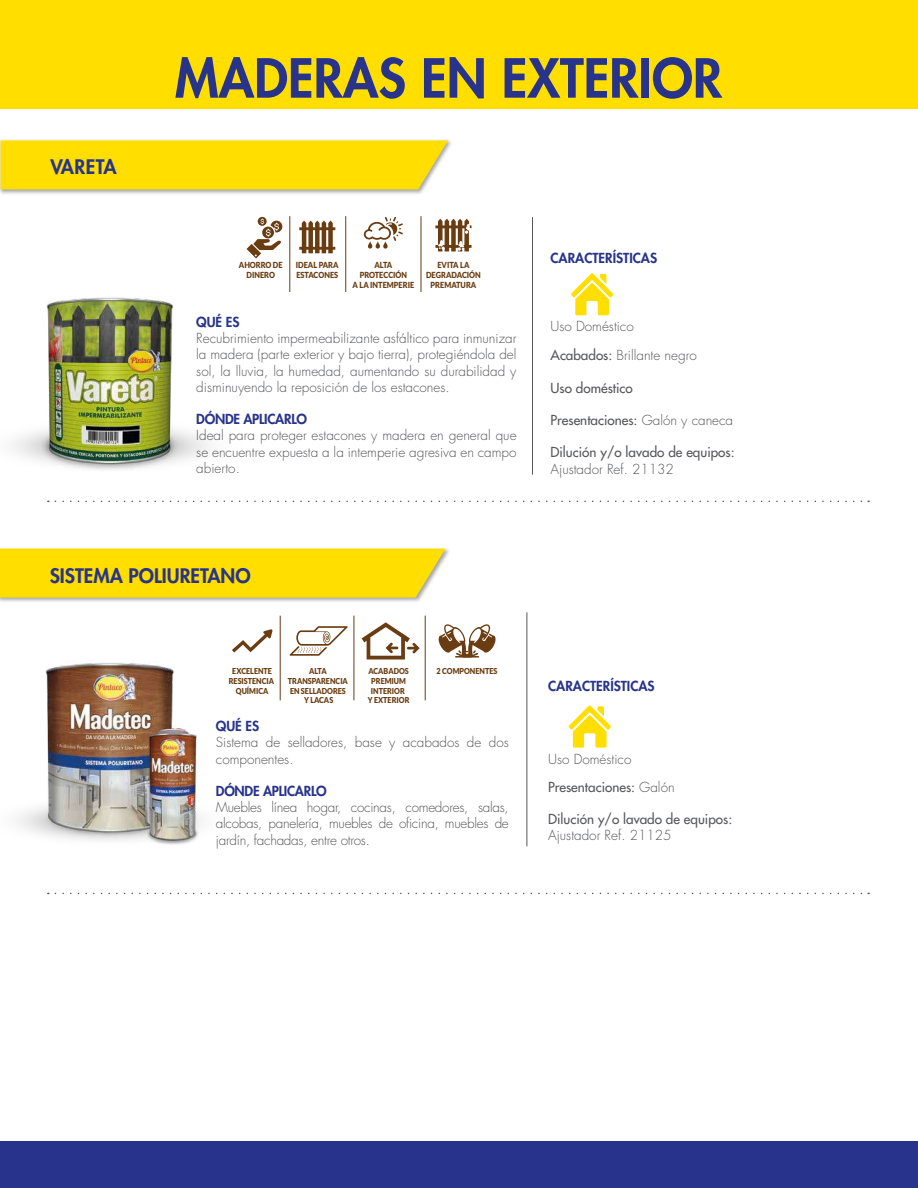
<style>
.page{position:relative;width:918px;height:1188px;background:#fff}
.page>*{position:absolute;margin:0;border:0;box-sizing:border-box;transform-origin:0 0}
.t1{font:800 52.5px "Futura";color:#28348b}
.t2{font:800 19.5px "Futura";color:#28348b}
.t3{font:300 13.5px/16.2px "Futura";color:#56575a;text-align:justify}
.t4{font:13.5px "Futura";color:#56575a}
.t5{font:800 13.5px "Futura";letter-spacing:-.005em;color:#28348b}
.t6{font:900 8.4px/10.1px "Lato";color:#693c11;text-align:center;scale:.89 1}
.t7{font:900 8.1px/9.8px "Lato";color:#693c11;text-align:center;scale:.89 1}
.s1{font-weight:400}
.s2{font-weight:300}
</style>
<div class="page">
<svg style="left:55px;top:501px;width:814px;height:1px"></svg>
<svg style="left:55px;top:893px;width:814px;height:1px"></svg>
<img style="left:0;top:140px;width:451px;height:54px">
<div style="left:1px;top:140px;width:447px;height:49px;background:#ffde00"></div>
<hr style="left:532px;top:217px;width:1px;height:258px;background:#56575a">
<svg style="left:13px;top:431px;width:196px;height:30px"></svg>
<img style="left:41px;top:297px;width:136px;height:173px">
<svg style="left:247px;top:217px;width:35px;height:42px"></svg>
<svg style="left:299px;top:221px;width:36px;height:32px"></svg>
<svg style="left:364px;top:217px;width:39px;height:32px"></svg>
<svg style="left:383px;top:241px;width:5px;height:8px"></svg>
<svg style="left:435px;top:219px;width:37px;height:32px"></svg>
<hr style="left:421px;top:216px;width:1px;height:76px;background:#693c11">
<hr style="left:345px;top:216px;width:1px;height:76px;background:#693c11">
<hr style="left:289px;top:216px;width:1px;height:76px;background:#693c11">
<svg style="left:17px;top:808px;width:125px;height:33px"></svg>
<img style="left:41px;top:662px;width:134px;height:176px">
<img style="left:142px;top:725px;width:60px;height:120px">
<svg style="left:289px;top:626px;width:59px;height:30px"></svg>
<svg style="left:232px;top:629px;width:41px;height:24px"></svg>
<svg style="left:362px;top:622px;width:58px;height:38px"></svg>
<svg style="left:438px;top:624px;width:58px;height:34px"></svg>
<hr style="left:425px;top:616px;width:1px;height:84px;background:#693c11">
<hr style="left:353px;top:616px;width:1px;height:84px;background:#693c11">
<hr style="left:280px;top:616px;width:1px;height:84px;background:#693c11">
<div style="left:0;top:1142px;width:918px;height:46px;background:#28348b"></div>
<div style="left:0;top:0;width:918px;height:108px;background:#ffde00"></div>
<img style="left:0;top:548px;width:449px;height:54px">
<div style="left:0;top:549px;width:446px;height:49px;background:#ffde00"></div>
<hr style="left:527px;top:612px;width:1px;height:234px;background:#56575a">
<svg style="left:571px;top:273px;width:42px;height:42px"></svg>
<svg style="left:569px;top:705px;width:42px;height:43px"></svg>
<h2 class="t2" style="left:50px;top:154px;width:68px">VARETA</h2>
<h1 class="t1" style="left:175px;top:45px;width:549px">MADERAS EN EXTERIOR</h1>
<p class="t6" style="left:239px;top:260px;width:51px">AHORRO DE<br>DINERO</p>
<p class="t6" style="left:426px;top:260px;width:63px">EVITA LA<br>DEGRADACIÓN<br>PREMATURA</p>
<p class="t6" style="left:296px;top:260px;width:50px;text-align:left">IDEAL PARA<br>ESTACONES</p>
<p class="t6" style="left:353px;top:260px;width:71px">ALTA<br>PROTECCIÓN<br>A LA INTEMPERIE</p>
<p class="t5" style="left:196px;top:313px;width:45px">QUÉ ES</p>
<p class="t3" style="left:196px;top:331px;width:322px">Recubrimiento impermeabilizante asfáltico para inmunizar la madera (parte exterior y bajo tierra), protegiéndola del sol, la lluvia, la humedad, aumentando su durabilidad y disminuyendo la reposición de los estacones.</p>
<p class="t5" style="left:196px;top:411px;width:112px">DÓNDE APLICARLO</p>
<p class="t3" style="left:196px;top:428px;width:322px">Ideal para proteger estacones y madera en general que se encuentre expuesta a la intemperie agresiva en campo abierto.</p>
<p class="t5" style="left:551px;top:249px;width:108px">CARACTERÍSTICAS</p>
<p class="t3" style="left:551px;top:319px;width:85px">Uso Doméstico</p>
<p class="t3" style="left:551px;top:348px;width:148px"><span class="s1">Acabados:</span> Brillante negro</p>
<p class="t4" style="left:551px;top:379px;width:84px">Uso doméstico</p>
<p class="t4" style="left:551px;top:412px;width:184px">Presentaciones: <span class="s2">Galón y caneca</span></p>
<p class="t4" style="left:551px;top:444px;width:186px">Dilución y/o lavado de equipos:</p>
<p class="t3" style="left:551px;top:461px;width:125px">Ajustador Ref. 21132</p>
<h2 class="t2" style="left:50px;top:563px;width:202px">SISTEMA POLIURETANO</h2>
<p class="t7" style="left:229px;top:666px;width:53px">EXCELENTE<br>RESISTENCIA<br>QUÍMICA</p>
<p class="t7" style="left:368px;top:666px;width:48px">ACABADOS<br>PREMIUM<br>INTERIOR<br>Y EXTERIOR</p>
<p class="t7" style="left:437px;top:666px;width:70px">2 COMPONENTES</p>
<p class="t7" style="left:288px;top:666px;width:69px">ALTA<br>TRANSPARENCIA<br>EN SELLADORES<br>Y LACAS</p>
<p class="t5" style="left:216px;top:718px;width:45px">QUÉ ES</p>
<p class="t3" style="left:216px;top:735px;width:294px">Sistema de selladores, base y acabados de dos componentes.</p>
<p class="t5" style="left:216px;top:782px;width:112px">DÓNDE APLICARLO</p>
<p class="t3" style="left:216px;top:800px;width:294px">Muebles línea hogar, cocinas, comedores, salas, alcobas, panelería, muebles de oficina, muebles de jardín, fachadas, entre otros.</p>
<p class="t5" style="left:548px;top:677px;width:108px">CARACTERÍSTICAS</p>
<p class="t3" style="left:548px;top:751px;width:85px">Uso Doméstico</p>
<p class="t4" style="left:548px;top:778px;width:128px">Presentaciones: <span class="s2">Galón</span></p>
<p class="t4" style="left:548px;top:811px;width:186px">Dilución y/o lavado de equipos:</p>
<p class="t3" style="left:548px;top:828px;width:125px">Ajustador Ref. 21125</p>
</div>
